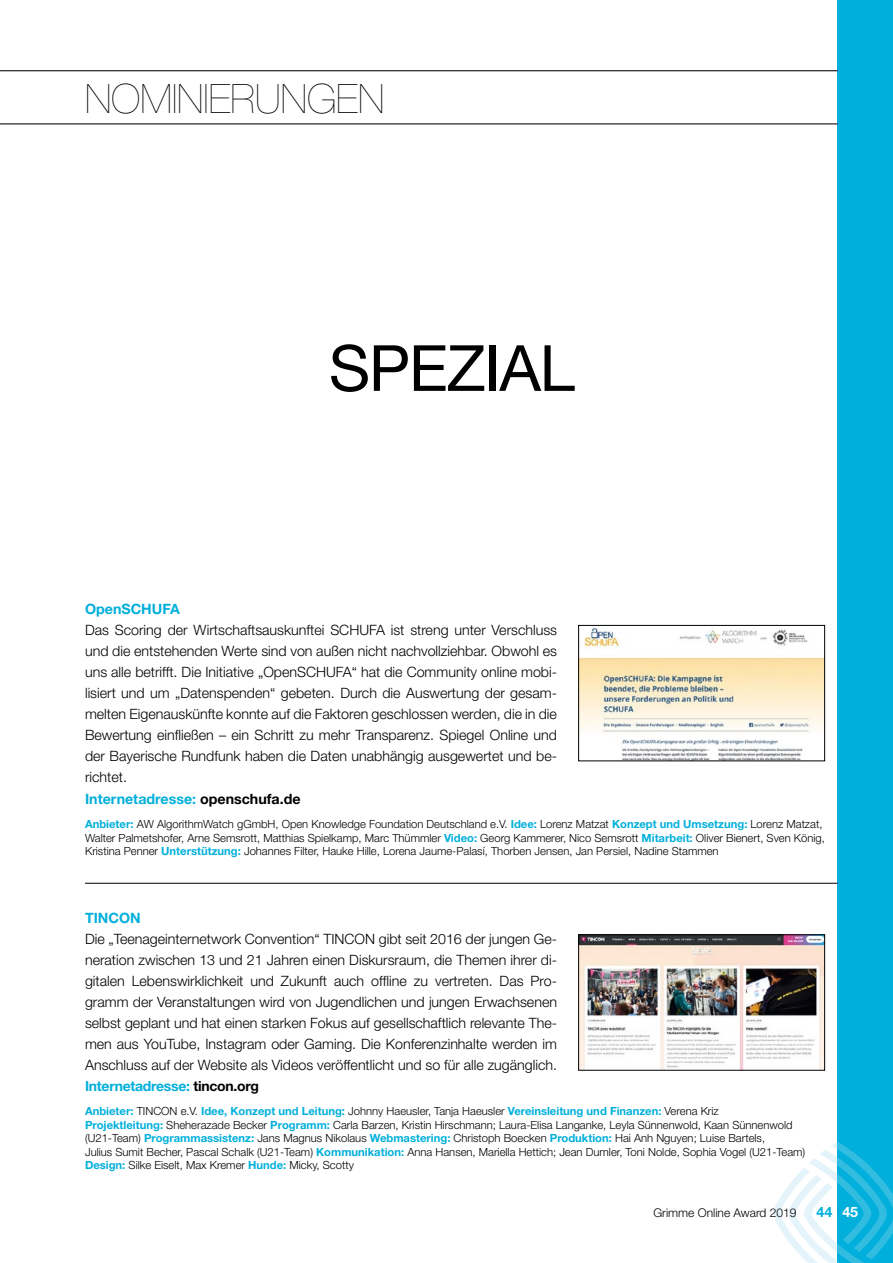
<style>
.page{position:relative;width:893px;height:1263px;background:#fff}
.page>*{position:absolute;margin:0;border:0;box-sizing:border-box;transform-origin:0 0}
.t1{font:63.75px "Helvetica Neue LT";letter-spacing:-.02em;color:#000}
.t2{font:200 40.5px "Helvetica Neue LT";color:#000}
.t3{font:300 14.25px/21.1px "Helvetica Neue LT";color:#000;text-align:justify}
.t4{font:700 14.25px "Helvetica Neue LT";color:#00afdb}
.t5{font:700 13.95px "Helvetica Neue LT";letter-spacing:-.02em;color:#00afdb}
.t6{font:300 12px "Helvetica Neue LT";color:#000}
.t7{font:300 11.25px/13.5px "Helvetica Neue LT";color:#000}
.s1{font-weight:700;color:#00afdb}
.s2{font-weight:700}
.s3{color:#000}
.s4{color:#fff}
</style>
<div class="page">
<div style="left:838px;top:0;width:55px;height:1263px;background:#00afdb"></div>
<svg style="left:774px;top:1142px;width:119px;height:121px"></svg>
<hr style="left:0;top:70px;width:838px;height:1px;background:#000">
<hr style="left:0;top:123px;width:838px;height:1px;background:#000">
<img style="left:580px;top:936px;width:243px;height:132px">
<div style="left:578px;top:934px;width:247px;height:136px;border:1px solid #000"></div>
<img style="left:580px;top:628px;width:243px;height:131px">
<div style="left:578px;top:625px;width:247px;height:136px;border:1px solid #000"></div>
<hr style="left:85px;top:883px;width:753px;height:1px;background:#000">
<h2 class="t2" style="left:85px;top:75px;width:301px">NOMINIERUNGEN</h2>
<h1 class="t1" style="left:329px;top:330px;width:248px">SPEZIAL</h1>
<p class="t4" style="left:85px;top:600px;width:96px">OpenSCHUFA</p>
<p class="t3" style="left:85px;top:619px;width:474px;text-align:left">Das Scoring der Wirtschaftsauskunftei SCHUFA ist streng unter Verschluss und die entstehenden Werte sind von außen nicht nachvollziehbar. Obwohl es uns alle betrifft. Die Initiative „OpenSCHUFA“ hat die Community online mobi&shy;lisiert und um „Datenspenden“ gebeten. Durch die Auswertung der gesam&shy;melten Eigenauskünfte konnte auf die Faktoren geschlossen werden, die in die Bewertung einfließen – ein Schritt zu mehr Transparenz. Spiegel Online und der Bayerische Rundfunk haben die Daten unabhängig ausgewertet und be&shy;richtet.<br><span class="s1">Internetadresse:</span> <span class="s2">openschufa.de</span></p>
<p class="t7" style="left:85px;top:817px;width:741px"><span class="s1">Anbieter:</span> AW AlgorithmWatch gGmbH, Open Knowledge Foundation Deutschland e.V. <span class="s1">Idee:</span> Lorenz Matzat <span class="s1">Konzept und Umsetzung:</span> Lorenz Matzat,<br>Walter Palmetshofer, Arne Semsrott, Matthias Spielkamp, Marc Thümmler <span class="s1">Video:</span> Georg Kammerer, Nico Semsrott <span class="s1">Mitarbeit:</span> Oliver Bienert, Sven König,<br>Kristina Penner <span class="s1">Unterstützung:</span> Johannes Filter, Hauke Hille, Lorena Jaume-Palasí, Thorben Jensen, Jan Persiel, Nadine Stammen</p>
<p class="t4" style="left:85px;top:909px;width:57px">TINCON</p>
<p class="t3" style="left:85px;top:928px;width:474px">Die „Teenageinternetwork Convention“ TINCON gibt seit 2016 der jungen Ge&shy;neration zwischen 13 und 21 Jahren einen Diskursraum, die Themen ihrer di&shy;gitalen Lebenswirklichkeit und Zukunft auch offline zu vertreten. Das Pro&shy;gramm der Veranstaltungen wird von Jugendlichen und jungen Erwachsenen selbst geplant und hat einen starken Fokus auf gesellschaftlich relevante The&shy;men aus YouTube, Instagram oder Gaming. Die Konferenzinhalte werden im Anschluss auf der Website als Videos veröffentlicht und so für alle zugänglich.</p>
<p class="t5" style="left:85px;top:1078px;width:176px">Internetadresse: <span class="s3">tincon.org</span></p>
<p class="t7" style="left:85px;top:1104px;width:722px"><span class="s1">Anbieter:</span> TINCON e.V. <span class="s1">Idee, Konzept und Leitung:</span> Johnny Haeusler, Tanja Haeusler <span class="s1">Vereinsleitung und Finanzen:</span> Verena Kriz<br><span class="s1">Projektleitung:</span> Sheherazade Becker <span class="s1">Programm:</span> Carla Barzen, Kristin Hirschmann; Laura-Elisa Langanke, Leyla Sünnenwold, Kaan Sünnenwold (U21-Team) <span class="s1">Programmassistenz:</span> Jans Magnus Nikolaus <span class="s1">Webmastering:</span> Christoph Boecken <span class="s1">Produktion:</span> Hai Anh Nguyen; Luise Bartels,<br>Julius Sumit Becher, Pascal Schalk (U21-Team) <span class="s1">Kommunikation:</span> Anna Hansen, Mariella Hettich; Jean Dumler, Toni Nolde, Sophia Vogel (U21-Team)<br><span class="s1">Design:</span> Silke Eiselt, Max Kremer <span class="s1">Hunde:</span> Micky, Scotty</p>
<p class="t6" style="left:653px;top:1205px;width:145px">Grimme Online Award 2019</p>
<p class="t4" style="left:816px;top:1203px;width:43px">44 <span class="s4">45</span></p>
</div>
